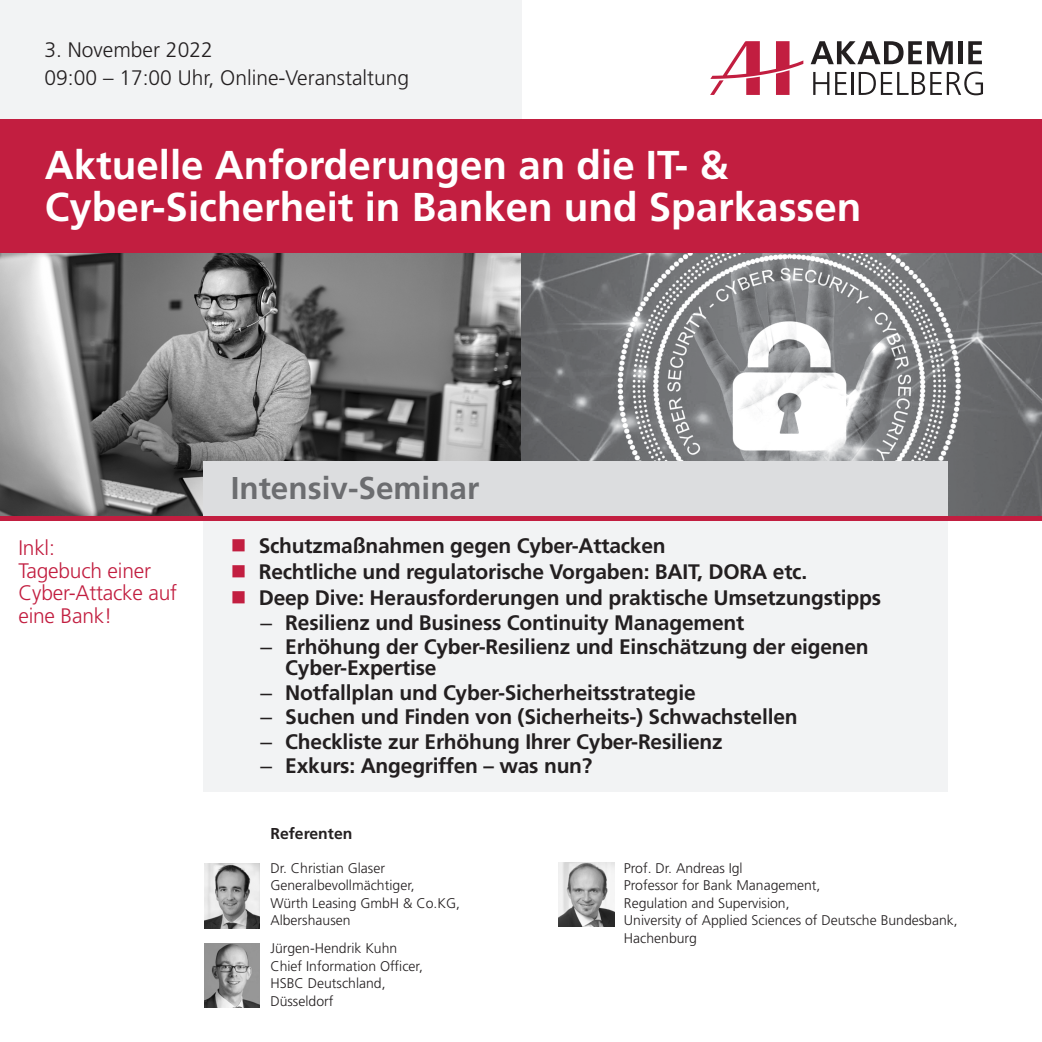
<style>
.page{position:relative;width:1042px;height:1042px;background:#fff}
.page>*{position:absolute;margin:0;border:0;box-sizing:border-box;transform-origin:0 0}
.t1{font:700 40.25px/42px "Frutiger LT Pro";color:#fff}
.t2{font:700 31.5px "Frutiger LT Pro";color:#6c6d70}
.t3{font:700 21px/26.2px "Frutiger LT Pro";letter-spacing:-.01em;color:#231f20}
.t4{font:300 21px/28px "Frutiger LT Pro";color:#231f20}
.t5{font:300 21px/22.8px "Frutiger LT Pro";letter-spacing:-.01em;color:#c21e40}
.t6{font:700 15.75px "Frutiger LT Pro";color:#231f20}
.t7{font:300 14px/17.5px "Frutiger LT Pro";color:#231f20}
.s1{font-family:"Arial";font-weight:400}
</style>
<div class="page">
<div style="left:0;top:0;width:521px;height:120px;background:#f2f3f4"></div>
<div style="left:203px;top:519px;width:744px;height:273px;background:#f2f3f4"></div>
<div style="left:0;top:120px;width:1042px;height:133px;background:#c21e40"></div>
<svg style="left:810px;top:41px;width:143px;height:23px"></svg>
<div style="left:958px;top:41px;width:5px;height:23px;background:#231f20"></div>
<svg style="left:968px;top:41px;width:14px;height:23px"></svg>
<svg style="left:813px;top:72px;width:16px;height:23px"></svg>
<svg style="left:835px;top:72px;width:12px;height:23px"></svg>
<hr style="left:851px;top:72px;width:2px;height:23px;background:#231f20">
<svg style="left:710px;top:41px;width:93px;height:54px"></svg>
<svg style="left:858px;top:72px;width:125px;height:23px"></svg>
<img style="left:0;top:253px;width:1042px;height:263px">
<div style="left:203px;top:461px;width:744px;height:60px;background:#dcdddf"></div>
<div style="left:0;top:516px;width:1042px;height:5px;background:#c21e40"></div>
<img style="left:204px;top:863px;width:56px;height:65px">
<img style="left:204px;top:943px;width:56px;height:65px">
<img style="left:558px;top:862px;width:56px;height:64px">
<p class="t4" style="left:45px;top:38px;width:366px">3. November 2022<br>09:00 – 17:00 Uhr, Online-Veranstaltung</p>
<h1 class="t1" style="left:45px;top:148px;width:818px">Aktuelle Anforderungen an die IT- &amp;<br>Cyber-Sicherheit in Banken und Sparkassen</h1>
<p class="t5" style="left:18px;top:538px;width:160px">Inkl:<br>Tagebuch einer<br>Cyber-Attacke auf eine Bank!</p>
<h2 class="t2" style="left:231px;top:476px;width:250px">Intensiv-Seminar</h2>
<p class="t3" style="left:259px;top:534px;width:624px">Schutzmaßnahmen gegen Cyber-Attacken<br>Rechtliche und regulatorische Vorgaben: BAIT, DORA etc.<br>Deep Dive: Herausforderungen und praktische Umsetzungstipps</p>
<p class="t3" style="left:260px;top:611px;width:485px"><span class="s1">–</span> Resilienz und Business Continuity Management</p>
<p class="t3" style="left:285px;top:638px;width:585px;line-height:21px;text-indent:-25px"><span class="s1">–</span> Erhöhung der Cyber-Resilienz und Einschätzung der eigenen<br>Cyber-Expertise</p>
<p class="t3" style="left:260px;top:681px;width:437px"><span class="s1">–</span> Notfallplan und Cyber-Sicherheitsstrategie</p>
<p class="t3" style="left:260px;top:706px;width:539px"><span class="s1">–</span> Suchen und Finden von (Sicherheits-) Schwachstellen</p>
<p class="t3" style="left:260px;top:730px;width:464px"><span class="s1">–</span> Checkliste zur Erhöhung Ihrer Cyber-Resilienz</p>
<p class="t3" style="left:260px;top:755px;width:333px"><span class="s1">–</span> Exkurs: Angegriffen – was nun?</p>
<p class="t6" style="left:270px;top:827px;width:83px">Referenten</p>
<p class="t7" style="left:270px;top:860px;width:191px">Dr. Christian Glaser<br>Generalbevollmächtiger,<br>Würth Leasing GmbH &amp; Co.KG,<br>Albershausen</p>
<p class="t7" style="left:270px;top:941px;width:154px">Jürgen-Hendrik Kuhn<br>Chief Information Officer,<br>HSBC Deutschland,<br>Düsseldorf</p>
<p class="t7" style="left:624px;top:860px;width:335px">Prof. Dr. Andreas Igl<br>Professor for Bank Management,<br>Regulation and Supervision,<br>University of Applied Sciences of Deutsche Bundesbank,<br>Hachenburg</p>
</div>
